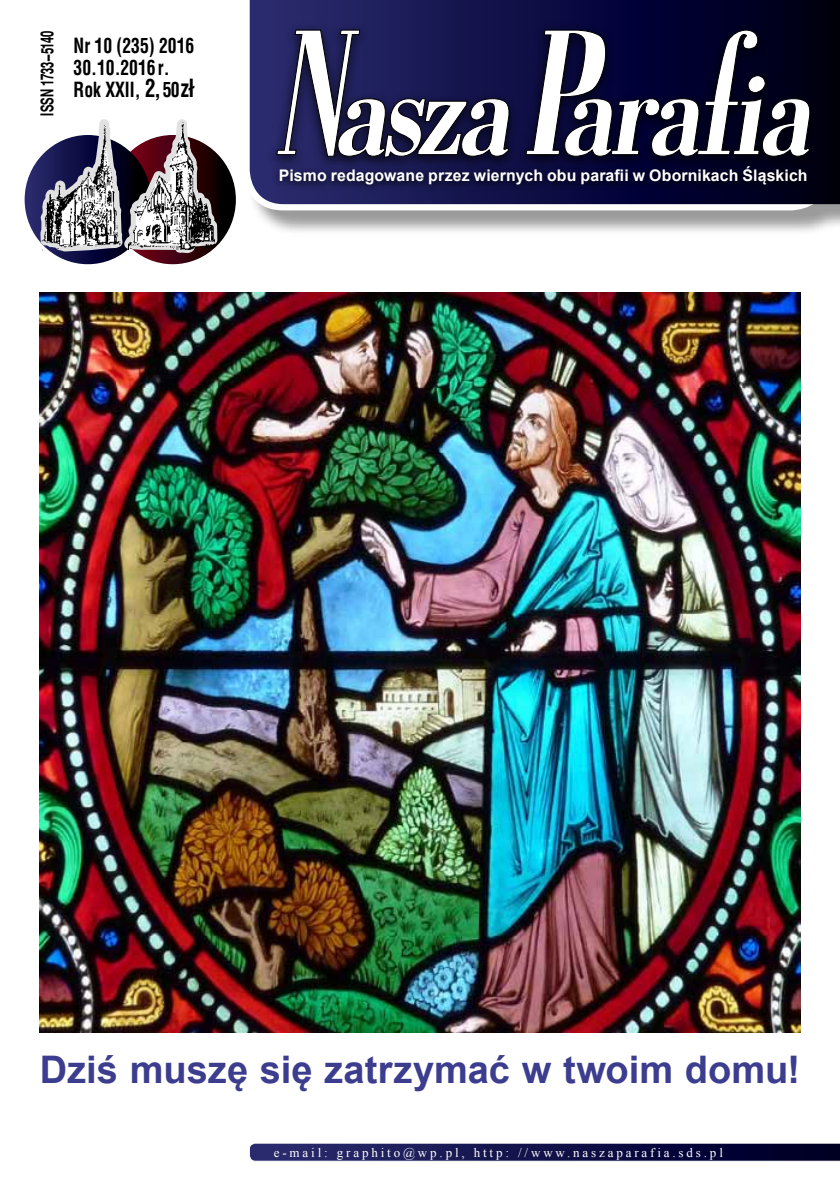
<style>
.page{position:relative;width:840px;height:1191px;background:#fff}
.page>*{position:absolute;margin:0;border:0;box-sizing:border-box;transform-origin:0 0}
.t1{font:700 38px "Arial";color:#3c3d8e}
.t2{font:700 20px/22px "Switzerland Condensed";color:#000;scale:.88 1}
.t3{font:700 17.6px "Switzerland Narrow";color:#000;scale:.78 1}
.t4{font:700 16px "Arial";letter-spacing:.01em;color:#fff}
.t5{font:13px "Times New Roman";letter-spacing:.22em;color:#fff}
.s1{font-size:24px}
</style>
<div class="page">
<img style="left:40px;top:292px;width:759px;height:740px">
<img style="left:39px;top:119px;width:81px;height:508px">
<svg style="left:25px;top:122px;width:211px;height:142px"></svg>
<img style="left:120px;top:119px;width:101px;height:560px">
<img style="left:128px;top:121px;width:86px;height:128px">
<div style="left:246px;top:0;width:593px;height:236px;background:#000;opacity:.4"></div>
<svg style="left:243px;top:76px;width:587px;height:134px"></svg>
<svg style="left:249px;top:0;width:590px;height:204px;background:#121241"></svg>
<div style="left:266px;top:22px;width:554px;height:150px;background:#000;opacity:.75"></div>
<svg style="left:524px;top:29px;width:286px;height:133px"></svg>
<svg style="left:276px;top:17px;width:234px;height:145px"></svg>
<div style="left:272px;top:162px;width:542px;height:32px;background:#000;opacity:.9"></div>
<svg style="left:249px;top:1143px;width:590px;height:18px;background:#1f1f54"></svg>
<p class="t3" style="left:37px;top:116px;width:111px;rotate:-90deg">ISSN 1733–5140</p>
<p class="t2" style="left:73px;top:35px;width:139px">Nr 10 (235) 2016<br>30.10.2016r.<br>Rok XXII, <span class="s1">2,</span> 50 <span class="s1">z³</span></p>
<p class="t4" style="left:279px;top:165px;width:530px">Pismo redagowane przez wiernych obu parafii w Obornikach Śląskich</p>
<h1 class="t1" style="left:40px;top:1043px;width:761px">Dziś muszę się zatrzymać w twoim domu!</h1>
<p class="t5" style="left:274px;top:1143px;width:450px">e-mail: graphito@wp.pl, http: //www.naszaparafia.sds.pl</p>
</div>
